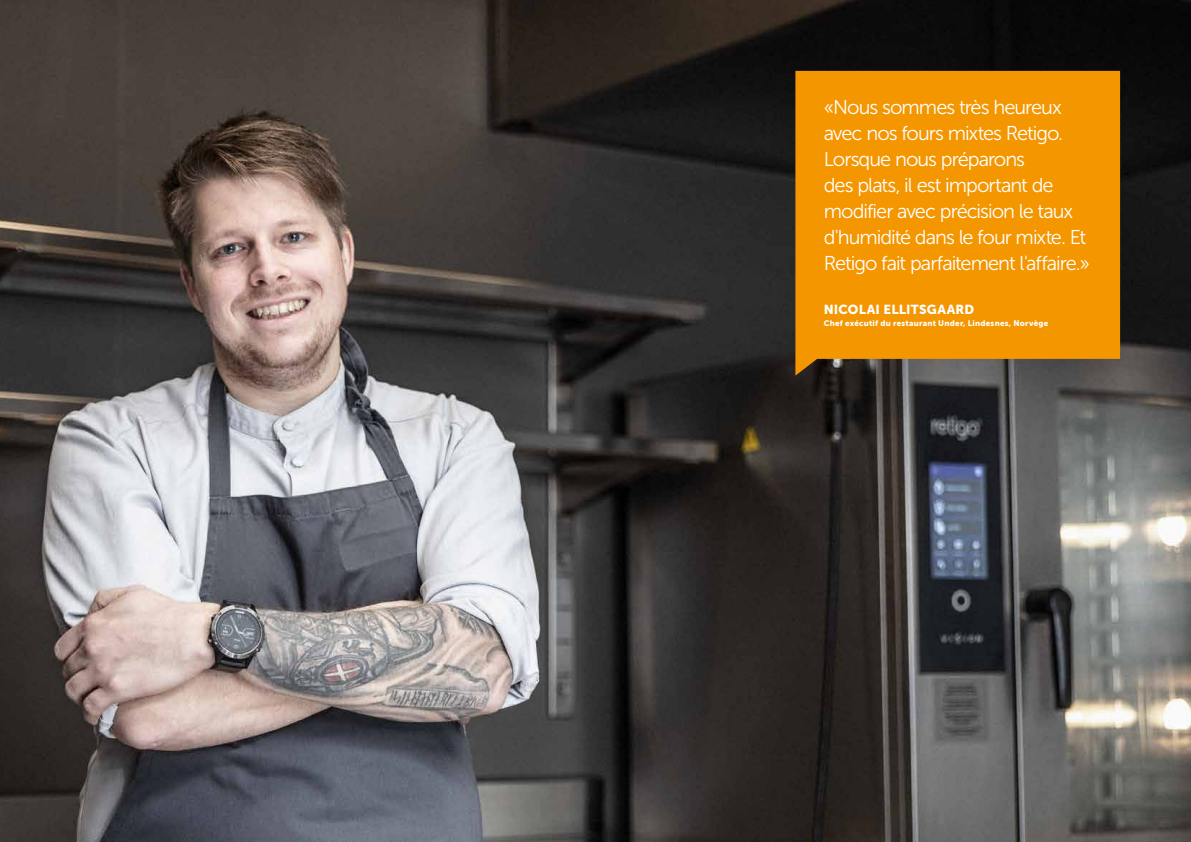
<style>
.page{position:relative;width:1191px;height:842px;background:#fff}
.page>*{position:absolute;margin:0;border:0;box-sizing:border-box;transform-origin:0 0}
.t1{font:20px/26px "Museo Sans 300";letter-spacing:-.05em;color:#fff}
.t2{font:13px "Museo Sans 900";letter-spacing:.015em;color:#fff}
.t3{font:8px "Museo Sans 900";letter-spacing:.03em;color:#fff}
</style>
<div class="page">
<img style="left:0;top:0;width:1191px;height:842px">
<div style="left:795px;top:71px;width:325px;height:305px;background:#f49600"></div>
<p class="t1" style="left:823px;top:94px;width:268px">«Nous sommes très heureux avec nos fours mixtes Retigo.<br>Lorsque nous préparons<br>des plats, il est important de modifier avec précision le taux d'humidité dans le four mixte. Et<br>Retigo fait parfaitement l'affaire.»</p>
<p class="t2" style="left:823px;top:302px;width:152px">NICOLAI ELLITSGAARD</p>
<p class="t3" style="left:823px;top:318px;width:226px">Chef exécutif du restaurant Under, Lindesnes, Norvège</p>
</div>
